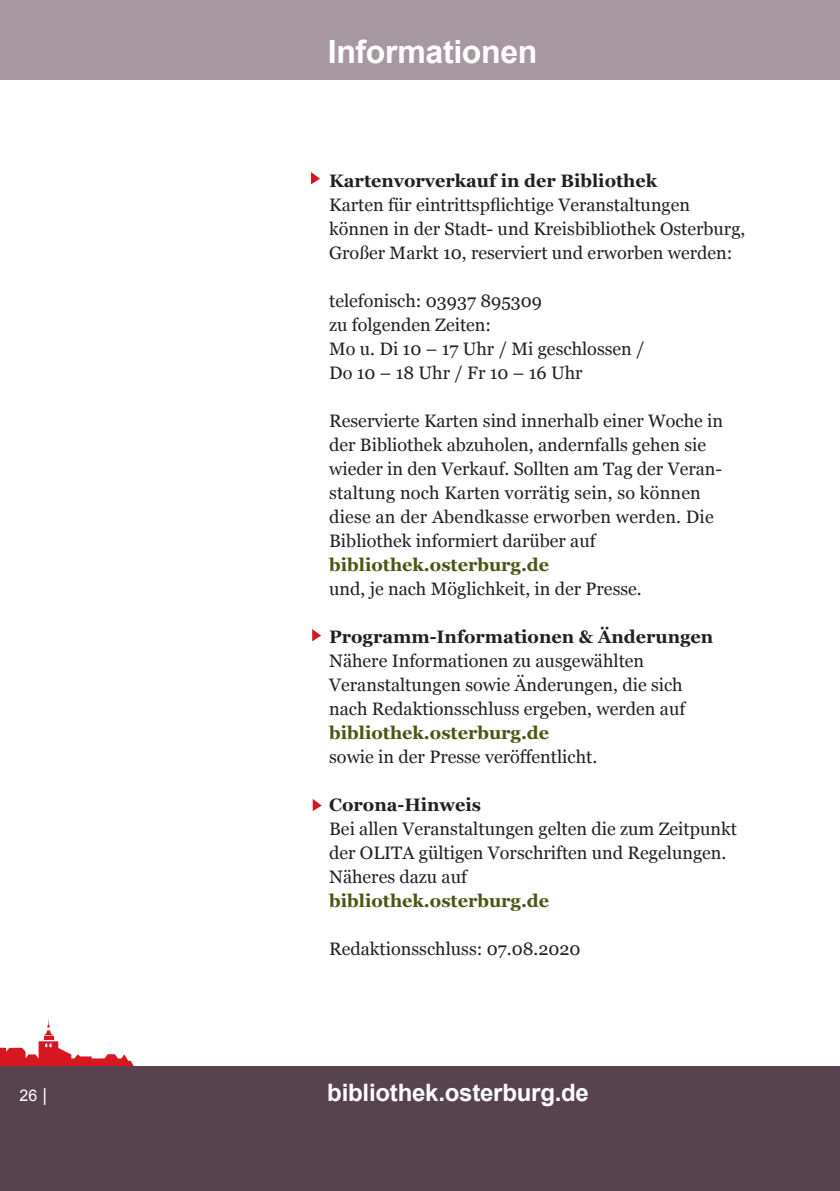
<style>
.page{position:relative;width:840px;height:1191px;background:#fff}
.page>*{position:absolute;margin:0;border:0;box-sizing:border-box;transform-origin:0 0}
.t1{font:700 32px "Arial";letter-spacing:-.01em;color:#fff}
.t2{font:700 24px "Arial";letter-spacing:-.01em;color:#fff}
.t3{font:18px/24px "Georgia";color:#231f20}
.t4{font:700 18px "Georgia";color:#231f20}
.t5{font:700 18px "Georgia";color:#485711}
.t6{font:16px "Arial";color:#fff}
.s1{font-size:18px}
</style>
<div class="page">
<svg style="left:0;top:1019px;width:134px;height:47px"></svg>
<div style="left:0;top:1066px;width:839px;height:125px;background:#57434d"></div>
<div style="left:0;top:0;width:839px;height:79px;background:#a697a1"></div>
<svg style="left:311px;top:172px;width:9px;height:12px"></svg>
<svg style="left:312px;top:629px;width:9px;height:12px"></svg>
<svg style="left:312px;top:799px;width:9px;height:12px"></svg>
<p class="t6" style="left:20px;top:1084px;width:29px">26 <span class="s1">|</span></p>
<h1 class="t1" style="left:327px;top:31px;width:211px">Informationen</h1>
<p class="t4" style="left:329px;top:167px;width:329px">Kartenvorverkauf in der Bibliothek</p>
<p class="t3" style="left:329px;top:192px;width:417px">Karten für eintrittspflichtige Veranstaltungen können in der Stadt- und Kreisbibliothek Osterburg,<br>Großer Markt 10, reserviert und erworben werden:</p>
<p class="t3" style="left:329px;top:288px;width:317px">telefonisch: 03937 895309<br>zu folgenden Zeiten:<br>Mo u. Di 10 – 17 Uhr / Mi geschlossen /<br>Do 10 – 18 Uhr / Fr 10 – 16 Uhr</p>
<p class="t3" style="left:329px;top:408px;width:395px">Reservierte Karten sind innerhalb einer Woche in der Bibliothek abzuholen, andernfalls gehen sie wieder in den Verkauf. Sollten am Tag der Veran&shy;staltung noch Karten vorrätig sein, so können diese an der Abendkasse erworben werden. Die Bibliothek informiert darüber auf</p>
<p class="t5" style="left:329px;top:551px;width:221px">bibliothek.osterburg.de</p>
<p class="t3" style="left:329px;top:576px;width:314px">und, je nach Möglichkeit, in der Presse.</p>
<p class="t4" style="left:329px;top:623px;width:385px">Programm-Informationen &amp; Änderungen</p>
<p class="t3" style="left:329px;top:648px;width:357px">Nähere Informationen zu ausgewählten<br>Veranstaltungen sowie Änderungen, die sich nach Redaktionsschluss ergeben, werden auf</p>
<p class="t5" style="left:329px;top:719px;width:221px">bibliothek.osterburg.de</p>
<p class="t3" style="left:329px;top:744px;width:269px">sowie in der Presse veröffentlicht.</p>
<p class="t4" style="left:329px;top:791px;width:153px">Corona-Hinweis</p>
<p class="t3" style="left:329px;top:816px;width:409px">Bei allen Veranstaltungen gelten die zum Zeitpunkt der OLITA gültigen Vorschriften und Regelungen.<br>Näheres dazu auf</p>
<p class="t5" style="left:329px;top:887px;width:221px">bibliothek.osterburg.de</p>
<p class="t3" style="left:329px;top:936px;width:253px">Redaktionsschluss: 07.08.2020</p>
<h2 class="t2" style="left:327px;top:1076px;width:263px">bibliothek.osterburg.de</h2>
</div>
